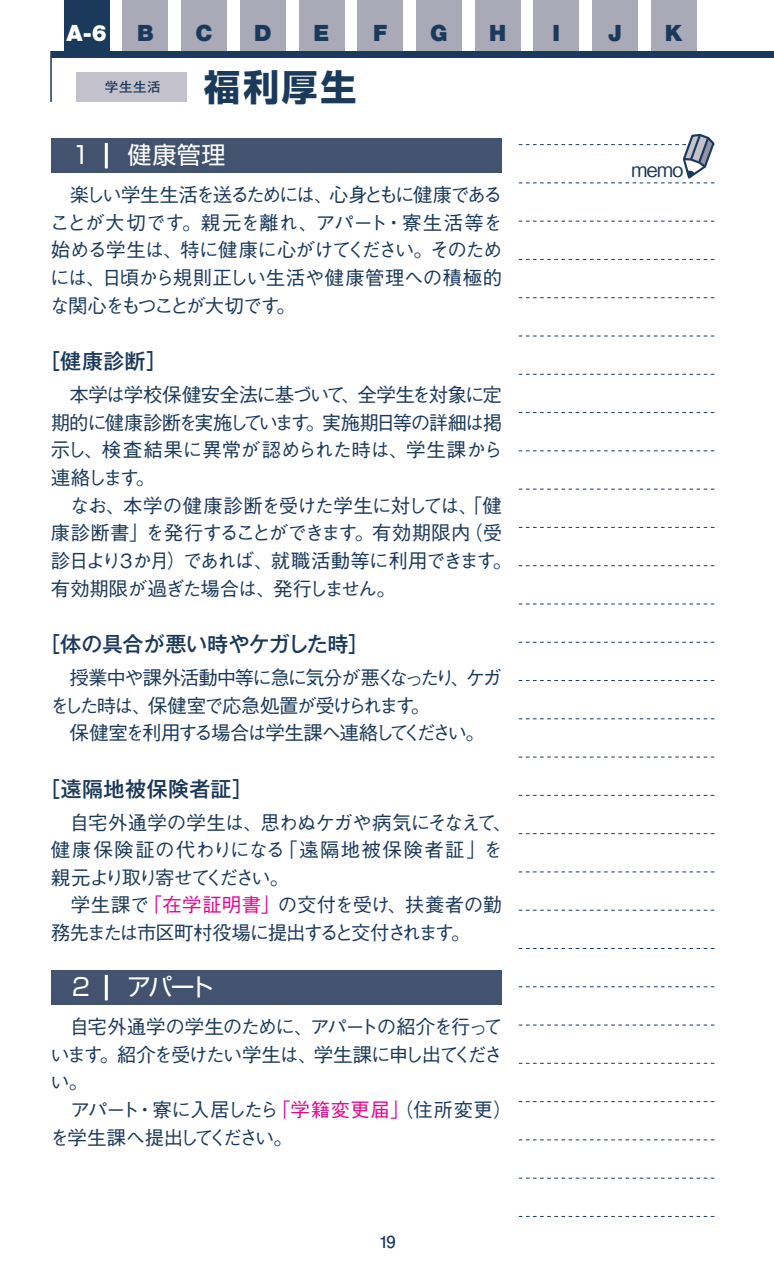
<style>
.page{position:relative;width:774px;height:1276px;background:#fff}
.page>*{position:absolute;margin:0;border:0;box-sizing:border-box;transform-origin:0 0}
.t1{font:700 36px "Shin Go Pro";color:#1b395a}
.t2{font:24px "Shin Go Pro";letter-spacing:-.025em;color:#fff}
.t3{font:900 22.5px "Helvetica Neue";color:#1b395a}
.t4{font:900 22.5px "Helvetica Neue";color:#fff}
.t5{font:500 21px "Gothic MB101 Pro";letter-spacing:.01em;color:#1b395a}
.t6{font:500 21px "Gothic MB101 Pro";letter-spacing:-.02em;color:#1b395a}
.t7{font:500 19.5px/27.6px "Gothic BBB Pro";letter-spacing:-.075em;color:#1b395a;text-align:justify}
.t8{font:500 19.5px/27.6px "Gothic BBB Pro";letter-spacing:-.055em;color:#1b395a}
.t9{font:500 19.5px/27.6px "Gothic BBB Pro";letter-spacing:-.05em;color:#1b395a}
.t10{font:500 19.5px/27.6px "Gothic BBB Pro";letter-spacing:-.1em;color:#1b395a}
.t11{font:500 19.5px "Gothic BBB Pr 5";color:#1b395a}
.t12{font:700 16.5px "Futo Go B101 Pro";color:#1b395a}
.t13{font:700 13.5px "Futo Go B101 Pro";color:#1b395a}
.s1{color:#ed028c}
</style>
<div class="page">
<div style="left:51px;top:138px;width:451px;height:34px;background:#43526e"></div>
<hr style="left:105px;top:143px;width:3px;height:25px;background:#fff">
<div style="left:51px;top:970px;width:451px;height:34px;background:#43526e"></div>
<hr style="left:105px;top:975px;width:3px;height:25px;background:#fff">
<svg style="left:519px;top:1216px;width:195px;height:1px"></svg>
<svg style="left:519px;top:1177px;width:195px;height:1px"></svg>
<svg style="left:519px;top:1139px;width:195px;height:1px"></svg>
<svg style="left:519px;top:1101px;width:195px;height:1px"></svg>
<svg style="left:519px;top:1062px;width:195px;height:1px"></svg>
<svg style="left:519px;top:1024px;width:195px;height:1px"></svg>
<svg style="left:519px;top:986px;width:195px;height:1px"></svg>
<svg style="left:519px;top:948px;width:195px;height:1px"></svg>
<svg style="left:519px;top:909px;width:195px;height:1px"></svg>
<svg style="left:519px;top:871px;width:195px;height:1px"></svg>
<svg style="left:519px;top:833px;width:195px;height:1px"></svg>
<svg style="left:519px;top:795px;width:195px;height:1px"></svg>
<svg style="left:519px;top:756px;width:195px;height:1px"></svg>
<svg style="left:519px;top:718px;width:195px;height:1px"></svg>
<svg style="left:519px;top:680px;width:195px;height:1px"></svg>
<svg style="left:519px;top:642px;width:195px;height:1px"></svg>
<svg style="left:519px;top:603px;width:195px;height:1px"></svg>
<svg style="left:519px;top:565px;width:195px;height:1px"></svg>
<svg style="left:519px;top:527px;width:195px;height:1px"></svg>
<svg style="left:519px;top:488px;width:195px;height:1px"></svg>
<svg style="left:519px;top:450px;width:195px;height:1px"></svg>
<svg style="left:519px;top:412px;width:195px;height:1px"></svg>
<svg style="left:519px;top:374px;width:195px;height:1px"></svg>
<svg style="left:519px;top:335px;width:195px;height:1px"></svg>
<svg style="left:519px;top:297px;width:195px;height:1px"></svg>
<svg style="left:519px;top:259px;width:195px;height:1px"></svg>
<svg style="left:519px;top:221px;width:195px;height:1px"></svg>
<svg style="left:519px;top:133px;width:196px;height:50px"></svg>
<div style="left:240px;top:0;width:46px;height:51px;background:#a9a9b8"></div>
<div style="left:298px;top:0;width:46px;height:51px;background:#a9a9b8"></div>
<div style="left:357px;top:0;width:46px;height:51px;background:#a9a9b8"></div>
<div style="left:416px;top:0;width:46px;height:51px;background:#a9a9b8"></div>
<div style="left:475px;top:0;width:45px;height:51px;background:#a9a9b8"></div>
<div style="left:533px;top:0;width:46px;height:51px;background:#a9a9b8"></div>
<div style="left:592px;top:0;width:46px;height:51px;background:#a9a9b8"></div>
<div style="left:651px;top:0;width:45px;height:51px;background:#a9a9b8"></div>
<div style="left:181px;top:0;width:46px;height:51px;background:#a9a9b8"></div>
<div style="left:122px;top:0;width:46px;height:51px;background:#a9a9b8"></div>
<svg style="left:50px;top:51px;width:724px;height:52px"></svg>
<div style="left:51px;top:51px;width:723px;height:6px;background:#1b395a"></div>
<div style="left:64px;top:0;width:46px;height:51px;background:#1b395a"></div>
<p class="t4" style="left:67px;top:19px;width:42px">A-6</p>
<p class="t3" style="left:137px;top:19px;width:18px">B</p>
<p class="t3" style="left:196px;top:19px;width:19px">C</p>
<p class="t3" style="left:254px;top:19px;width:19px">D</p>
<p class="t3" style="left:314px;top:19px;width:17px">E</p>
<p class="t3" style="left:373px;top:19px;width:16px">F</p>
<p class="t3" style="left:430px;top:19px;width:19px">G</p>
<p class="t3" style="left:489px;top:19px;width:19px">H</p>
<p class="t3" style="left:552px;top:19px;width:9px">I</p>
<p class="t3" style="left:608px;top:19px;width:15px">J</p>
<p class="t3" style="left:665px;top:19px;width:19px">K</p>
<p class="t13" style="left:105px;top:76px;width:57px">学生生活</p>
<h1 class="t1" style="left:204px;top:59px;width:154px">福利厚生</h1>
<p class="t2" style="left:72px;top:135px;width:20px">1</p>
<p class="t2" style="left:127px;top:135px;width:100px">健康管理</p>
<p class="t7" style="left:50px;top:179px;width:454px">　楽しい学生生活を送るためには、心身ともに健康であることが大切です。親元を離れ、アパート・寮生活等を始める学生は、特に健康に心がけてください。そのためには、日頃から規則正しい生活や健康管理への積極的な関心をもつことが大切です。</p>
<p class="t5" style="left:39px;top:344px;width:129px">［健康診断］</p>
<p class="t8" style="left:51px;top:378px;width:463px">　本学は学校保健安全法に基づいて、全学生を対象に定期的に健康診断を実施しています。実施期日等の詳細は掲示し、検査結果に異常が認められた時は、学生課から連絡します。<br>　なお、本学の健康診断を受けた学生に対しては、「健康診断書」を発行することができます。有効期限内（受診日より３か月）であれば、就職活動等に利用できます。有効期限が過ぎた場合は、発行しません。</p>
<p class="t6" style="left:39px;top:627px;width:331px">［体の具合が悪い時やケガした時］</p>
<p class="t10" style="left:50px;top:661px;width:454px">　授業中や課外活動中等に急に気分が悪くなったり、ケガをした時は、保健室で応急処置が受けられます。<br>　保健室を利用する場合は学生課へ連絡してください。</p>
<p class="t5" style="left:39px;top:771px;width:215px">［遠隔地被保険者証］</p>
<p class="t9" style="left:51px;top:806px;width:463px">　自宅外通学の学生は、思わぬケガや病気にそなえて、健康保険証の代わりになる「遠隔地被保険者証」を親元より取り寄せてください。<br>　学生課で<span class="s1">「在学証明書」</span>の交付を受け、扶養者の勤務先または市区町村役場に提出すると交付されます。</p>
<p class="t2" style="left:72px;top:967px;width:20px">2</p>
<p class="t2" style="left:127px;top:967px;width:88px">アパート</p>
<p class="t7" style="left:50px;top:1010px;width:464px;text-align:left">　自宅外通学の学生のために、アパートの紹介を行っています。紹介を受けたい学生は、学生課に申し出てください。<br>　アパート・寮に入居したら<span class="s1">「学籍変更届」</span>（住所変更）を学生課へ提出してください。</p>
<p class="t12" style="left:379px;top:1228px;width:18px">19</p>
<p class="t11" style="left:631px;top:154px;width:53px">memo</p>
</div>
